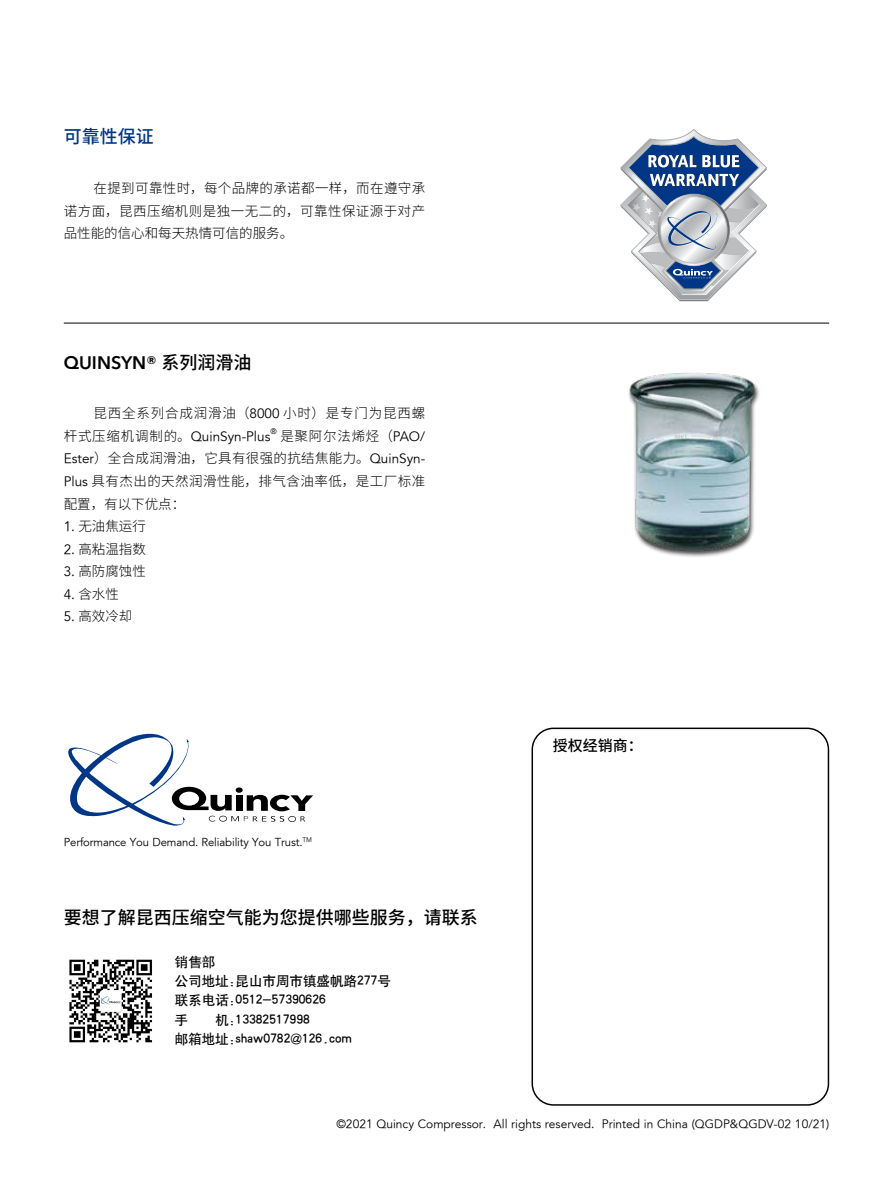
<style>
.page{position:relative;width:893px;height:1191px;background:#fff}
.page>*{position:absolute;margin:0;border:0;box-sizing:border-box;transform-origin:0 0}
.t1{font:500 18px "Source Han Sans CN";color:#000}
.t2{font:600 18px "Avenir Next LT Pro";color:#000}
.t3{font:500 18px "Source Han Sans CN";color:#003686}
.t4{font:500 15px "Source Han Sans CN";color:#000}
.t5{font:300 13.5px/22.5px "Source Han Sans CN";letter-spacing:.035em;color:#000;text-align:justify}
.t6{font:13.5px/19.4px "H Yb 1 gj";color:#000}
.t7{font:300 13.5px "Source Han Sans CN";letter-spacing:.06em;color:#000}
.t8{font:13.5px "HY Zhong Hei J";color:#000}
.t9{font:300 13.5px "Avenir 45";color:#000}
.t10{font:300 12px "Avenir 45";color:#000}
.t11{font:300 11.4px "Avenir 45";letter-spacing:-.01em;color:#000}
.t12{font:300 7.8px "Avenir 45";color:#000}
.s1{font-family:"Source Han Sans CN";font-weight:500}
.s2{font-family:"Avenir 45"}
.s3{font-family:"Source Han Sans CN"}
.s4{font-family:"HY Zhong Hei J"}
</style>
<div class="page">
<svg style="left:620px;top:130px;width:147px;height:171px"></svg>
<svg style="left:68px;top:733px;width:245px;height:93px"></svg>
<div style="left:531px;top:727px;width:298px;height:378px;border:1px solid #000;border-radius:21px"></div>
<hr style="left:64px;top:323px;width:765px;height:1px;background:#000">
<img style="left:628px;top:372px;width:132px;height:185px">
<img style="left:69px;top:959px;width:83px;height:84px">
<h1 class="t3" style="left:64px;top:127px;width:91px">可靠性保证</h1>
<p class="t5" style="left:64px;top:177px;width:363px;text-indent:30px">在提到可靠性时，每个品牌的承诺都一样，而在遵守承诺方面，昆西压缩机则是独一无二的，可靠性保证源于对产品性能的信心和每天热情可信的服务。</p>
<h1 class="t2" style="left:64px;top:352px;width:189px">QUINSYN® <span class="s1">系列润滑油</span></h1>
<p class="t7" style="left:94px;top:406px;width:333px">昆西全系列合成润滑油（<span class="s2">8000</span> 小时）是专门为昆西螺</p>
<p class="t9" style="left:64px;top:428px;width:208px"><span class="s3">杆式压缩机调制的。</span>QuinSyn-Plus</p>
<p class="t12" style="left:270px;top:427px;width:8px">®</p>
<p class="t5" style="left:64px;top:425px;width:363px;text-indent:217px">是聚阿尔法烯烃（<span class="s2">PAO/ Ester</span>）全合成润滑油，它具有很强的抗结焦能力。<span class="s2">QuinSyn-Plus</span> 具有杰出的天然润滑性能，排气含油率低，是工厂标准配置，有以下优点：</p>
<p class="t5" style="left:64px;top:515px;width:84px"><span class="s2">1.</span> 无油焦运行</p>
<p class="t5" style="left:64px;top:537px;width:84px"><span class="s2">2.</span> 高粘温指数</p>
<p class="t5" style="left:64px;top:560px;width:84px"><span class="s2">3.</span> 高防腐蚀性</p>
<p class="t5" style="left:64px;top:582px;width:57px"><span class="s2">4.</span> 含水性</p>
<p class="t5" style="left:64px;top:605px;width:70px"><span class="s2">5.</span> 高效冷却</p>
<p class="t11" style="left:64px;top:835px;width:250px">Performance You Demand. Reliability You Trust.<sup>TM</sup></p>
<h1 class="t1" style="left:64px;top:907px;width:416px">要想了解昆西压缩空气能为您提供哪些服务，请联系</h1>
<p class="t8" style="left:175px;top:954px;width:42px">销售部</p>
<p class="t6" style="left:175px;top:971px;width:217px">公司地址<span class="s4">:</span>昆山市周市镇盛帆路277号联系电话<span class="s4">:</span>0512<span class="s4">-</span>57390626<br>手</p>
<p class="t6" style="left:215px;top:1010px;width:96px">机<span class="s4">:</span>13382517998</p>
<p class="t8" style="left:175px;top:1032px;width:178px">邮箱地址:shaw0782@126.com</p>
<p class="t4" style="left:553px;top:736px;width:91px">授权经销商：</p>
<p class="t10" style="left:336px;top:1116px;width:494px">©2021 Quincy Compressor. All rights reserved. Printed in China (QGDP&amp;QGDV-02 10/21)</p>
</div>
